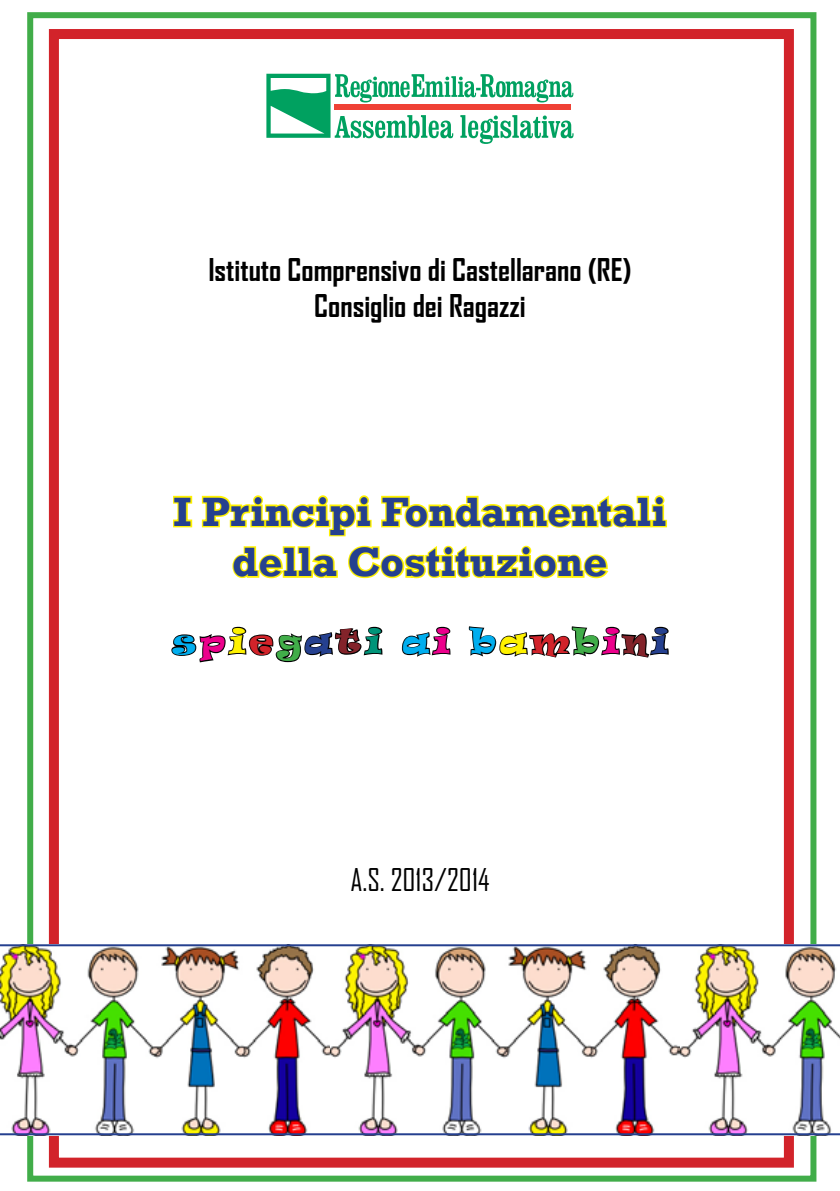
<style>
.page{position:relative;width:840px;height:1191px;background:#fff}
.page>*{position:absolute;margin:0;border:0;box-sizing:border-box;transform-origin:0 0}
.t1{font:700 42px/50.4px "Rockwell";color:#25408f;text-align:center}
.t2{font:32px "Ravie";letter-spacing:.13em;color:#00aeef}
.t3{font:700 30px/36px "Agency FB";color:#000;text-align:center}
.t4{font:30px "Agency FB";color:#000}
.s1{color:#ec008c}
.s2{color:#fff200}
.s3{color:#d2232a}
.s4{color:#41ad49}
.s5{color:#25408f}
.s6{color:#83232a}
.s7{color:#009479}
</style>
<div class="page">
<div style="left:27px;top:12px;width:789px;height:1169px;border:6px solid #41ad49"></div>
<div style="left:49px;top:29px;width:744px;height:1138px;border:10px solid #d2232a"></div>
<svg style="left:173px;top:495px;width:20px;height:33px"></svg>
<svg style="left:201px;top:495px;width:467px;height:84px"></svg>
<svg style="left:171px;top:626px;width:212px;height:37px"></svg>
<svg style="left:401px;top:626px;width:50px;height:31px"></svg>
<svg style="left:468px;top:626px;width:201px;height:32px"></svg>
<svg style="left:266px;top:74px;width:307px;height:70px"></svg>
<img style="left:0;top:944px;width:839px;height:191px">
<p class="t3" style="left:208px;top:251px;width:424px">Istituto Comprensivo di Castellarano (RE)<br>Consiglio dei Ragazzi</p>
<h1 class="t1" style="left:173px;top:486px;width:494px">I Principi Fondamentali della Costituzione</h1>
<p class="t2" style="left:172px;top:619px;width:496px">s<span class="s1">p</span><span class="s2">i</span><span class="s3">e</span><span class="s4">g</span><span class="s5">a</span><span class="s6">t</span><span class="s7">i</span> a<span class="s1">i</span> b<span class="s2">a</span><span class="s3">m</span><span class="s4">b</span><span class="s1">i</span><span class="s6">n</span><span class="s5">i</span></p>
<p class="t4" style="left:350px;top:861px;width:141px">A.S. 2013/2014</p>
</div>
